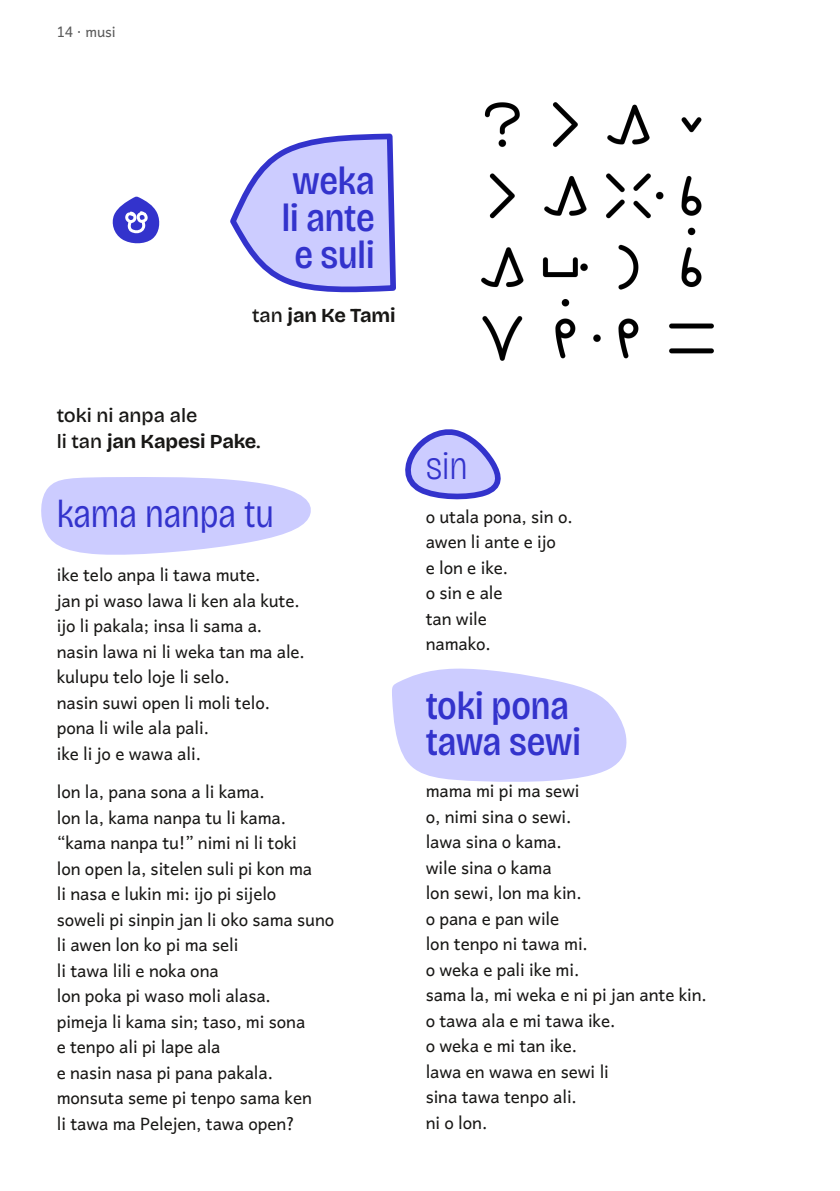
<style>
.page{position:relative;width:840px;height:1191px;background:#fff}
.page>*{position:absolute;margin:0;border:0;box-sizing:border-box;transform-origin:0 0}
.t1{font:500 semi-condensed 39.6px/36.8px "Bricolage Grotesque 48 pt";letter-spacing:-.005em;color:#33c}
.t2{font:300 semi-condensed 39.6px "Bricolage Grotesque 48 pt";letter-spacing:-.005em;color:#33c}
.t3{font:200 semi-condensed 39.6px "Bricolage Grotesque 48 pt";color:#33c}
.t4{font:500 19.8px/25.6px "Bricolage Grotesque";color:#181715}
.t5{font:700 19.8px "Bricolage Grotesque";letter-spacing:-.01em;color:#181715}
.t6{font:17px/25.6px "Andika";letter-spacing:-.005em;color:#181715}
.t7{font:14.2px "Andika";letter-spacing:-.005em;color:#5a5a5a}
.s1{font-weight:500}
.s2{font-weight:700}
</style>
<div class="page">
<svg style="left:392px;top:668px;width:235px;height:114px"></svg>
<svg style="left:405px;top:429px;width:96px;height:69px"></svg>
<svg style="left:41px;top:477px;width:270px;height:78px"></svg>
<svg style="left:230px;top:133px;width:166px;height:160px"></svg>
<img style="left:481px;top:102px;width:232px;height:258px">
<svg style="left:113px;top:197px;width:46px;height:46px"></svg>
<p class="t7" style="left:57px;top:19px;width:60px">14 · musi</p>
<h1 class="t1" style="left:281px;top:162px;width:94px;text-align:center">weka li ante e suli</h1>
<p class="t5" style="left:252px;top:304px;width:145px"><span class="s1">tan</span> jan Ke Tami</p>
<p class="t4" style="left:57px;top:403px;width:205px">toki ni anpa ale<br>li tan <span class="s2">jan Kapesi Pake</span>.</p>
<h1 class="t2" style="left:57px;top:490px;width:219px">kama nanpa tu</h1>
<p class="t6" style="left:57px;top:561px;width:249px">ike telo anpa li tawa mute.<br>jan pi waso lawa li ken ala kute. ijo li pakala; insa li sama a. nasin lawa ni li weka tan ma ale. kulupu telo loje li selo.<br>nasin suwi open li moli telo. pona li wile ala pali.<br>ike li jo e wawa ali.</p>
<p class="t6" style="left:57px;top:778px;width:279px">lon la, pana sona a li kama.<br>lon la, kama nanpa tu li kama. “kama nanpa tu!” nimi ni li toki<br>lon open la, sitelen suli pi kon ma<br>li nasa e lukin mi: ijo pi sijelo<br>soweli pi sinpin jan li oko sama suno li awen lon ko pi ma seli<br>li tawa lili e noka ona<br>lon poka pi waso moli alasa.<br>pimeja li kama sin; taso, mi sona<br>e tenpo ali pi lape ala<br>e nasin nasa pi pana pakala. monsuta seme pi tenpo sama ken<br>li tawa ma Pelejen, tawa open?</p>
<h1 class="t3" style="left:425px;top:442px;width:44px">sin</h1>
<p class="t6" style="left:425px;top:503px;width:148px">o utala pona, sin o. awen li ante e ijo<br>e lon e ike.<br>o sin e ale<br>tan wile<br>namako.</p>
<h1 class="t1" style="left:425px;top:687px;width:157px">toki pona tawa sewi</h1>
<p class="t6" style="left:425px;top:777px;width:282px">mama mi pi ma sewi<br>o, nimi sina o sewi.<br>lawa sina o kama.<br>wile sina o kama<br>lon sewi, lon ma kin.<br>o pana e pan wile<br>lon tenpo ni tawa mi.<br>o weka e pali ike mi.<br>sama la, mi weka e ni pi jan ante kin. o tawa ala e mi tawa ike.<br>o weka e mi tan ike.<br>lawa en wawa en sewi li<br>sina tawa tenpo ali.<br>ni o lon.</p>
</div>
